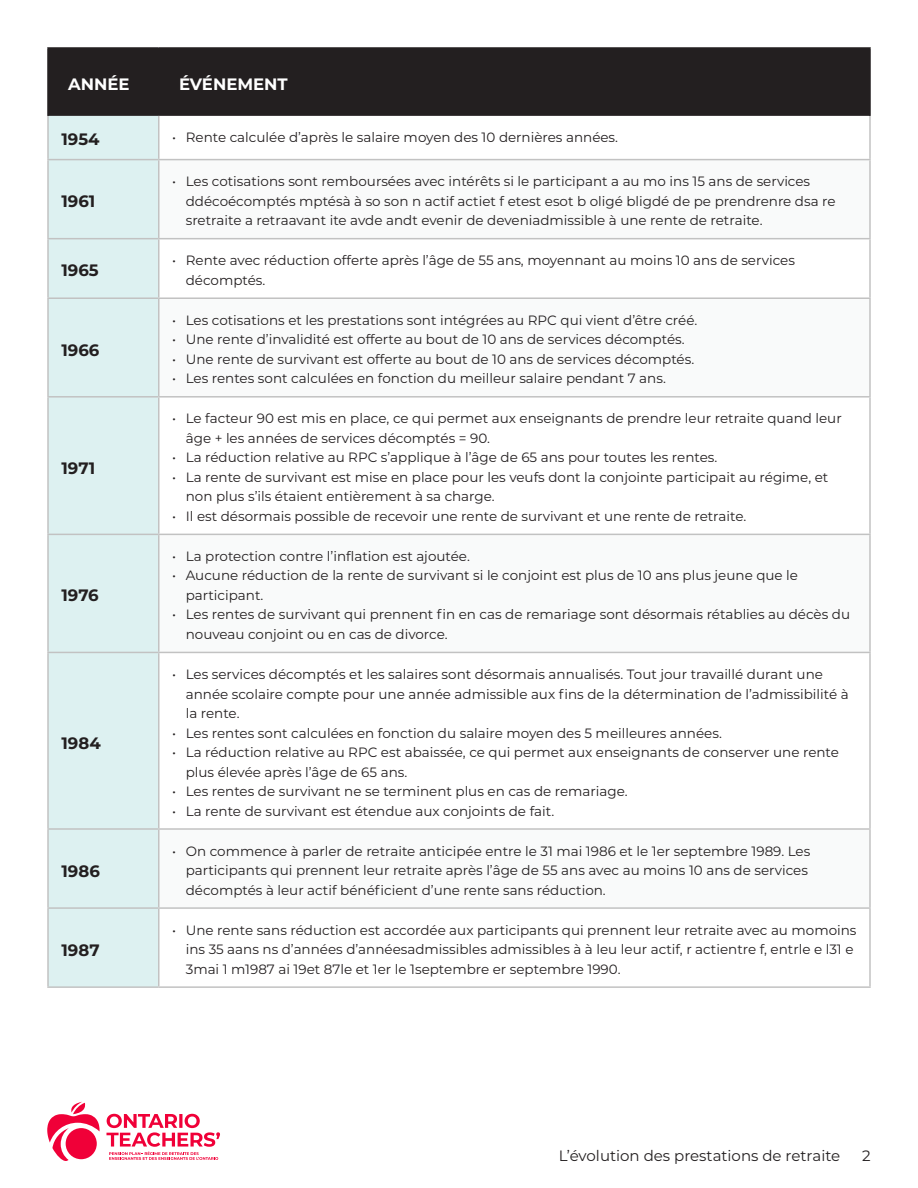
<style>
.page{position:relative;width:918px;height:1188px;background:#fff}
.page>*{position:absolute;margin:0;border:0;box-sizing:border-box;transform-origin:0 0}
.table_column_header{font:700 16.5px "Montserrat";color:#231f20}
.Table_header{font:700 16.5px "Montserrat";color:#fff}
.t1{font:15px "Montserrat";color:#231f20}
.t2{font:13.5px/19.5px "Montserrat";color:#231f20}
</style>
<div class="page">
<svg style="left:47px;top:1102px;width:53px;height:59px"></svg>
<div style="left:66px;top:1128px;width:31px;height:31px;background:#f00038;border-radius:50%"></div>
<svg style="left:106px;top:1114px;width:114px;height:46px"></svg>
<div style="left:49px;top:49px;width:820px;height:67px;background:#231f20"></div>
<div style="left:49px;top:116px;width:109px;height:870px;background:#ddf1f1"></div>
<svg style="left:160px;top:160px;width:709px;height:494px"></svg>
<hr style="left:47px;top:116px;width:2px;height:43px;background:#c2c2c2">
<hr style="left:158px;top:116px;width:2px;height:43px;background:#c2c2c2">
<hr style="left:869px;top:116px;width:2px;height:43px;background:#c2c2c2">
<hr style="left:47px;top:159px;width:112px;height:1px;background:#c2c2c2">
<hr style="left:47px;top:160px;width:2px;height:78px;background:#c2c2c2">
<hr style="left:159px;top:159px;width:712px;height:1px;background:#c2c2c2">
<hr style="left:158px;top:160px;width:2px;height:78px;background:#c2c2c2">
<hr style="left:869px;top:160px;width:2px;height:78px;background:#c2c2c2">
<hr style="left:47px;top:238px;width:112px;height:1px;background:#c2c2c2">
<hr style="left:47px;top:239px;width:2px;height:58px;background:#c2c2c2">
<hr style="left:159px;top:238px;width:712px;height:1px;background:#c2c2c2">
<hr style="left:158px;top:239px;width:2px;height:58px;background:#c2c2c2">
<hr style="left:869px;top:239px;width:2px;height:58px;background:#c2c2c2">
<hr style="left:47px;top:297px;width:112px;height:2px;background:#c2c2c2">
<hr style="left:47px;top:299px;width:2px;height:97px;background:#c2c2c2">
<hr style="left:159px;top:297px;width:712px;height:2px;background:#c2c2c2">
<hr style="left:158px;top:299px;width:2px;height:97px;background:#c2c2c2">
<hr style="left:869px;top:299px;width:2px;height:97px;background:#c2c2c2">
<hr style="left:47px;top:396px;width:112px;height:2px;background:#c2c2c2">
<hr style="left:47px;top:398px;width:2px;height:136px;background:#c2c2c2">
<hr style="left:159px;top:396px;width:712px;height:2px;background:#c2c2c2">
<hr style="left:158px;top:398px;width:2px;height:136px;background:#c2c2c2">
<hr style="left:869px;top:398px;width:2px;height:136px;background:#c2c2c2">
<hr style="left:47px;top:534px;width:112px;height:1px;background:#c2c2c2">
<hr style="left:47px;top:535px;width:2px;height:117px;background:#c2c2c2">
<hr style="left:159px;top:534px;width:712px;height:1px;background:#c2c2c2">
<hr style="left:158px;top:535px;width:2px;height:117px;background:#c2c2c2">
<hr style="left:869px;top:535px;width:2px;height:117px;background:#c2c2c2">
<hr style="left:47px;top:652px;width:112px;height:1px;background:#c2c2c2">
<hr style="left:47px;top:653px;width:2px;height:175px;background:#c2c2c2">
<hr style="left:159px;top:652px;width:712px;height:1px;background:#c2c2c2">
<hr style="left:158px;top:653px;width:2px;height:175px;background:#c2c2c2">
<hr style="left:869px;top:653px;width:2px;height:175px;background:#c2c2c2">
<hr style="left:47px;top:828px;width:112px;height:2px;background:#c2c2c2">
<hr style="left:47px;top:830px;width:2px;height:77px;background:#c2c2c2">
<hr style="left:159px;top:828px;width:712px;height:2px;background:#c2c2c2">
<hr style="left:158px;top:830px;width:2px;height:77px;background:#c2c2c2">
<hr style="left:869px;top:830px;width:2px;height:77px;background:#c2c2c2">
<hr style="left:47px;top:907px;width:112px;height:2px;background:#c2c2c2">
<hr style="left:47px;top:909px;width:2px;height:77px;background:#c2c2c2">
<hr style="left:159px;top:907px;width:712px;height:2px;background:#c2c2c2">
<hr style="left:158px;top:909px;width:2px;height:77px;background:#c2c2c2">
<hr style="left:869px;top:909px;width:2px;height:77px;background:#c2c2c2">
<hr style="left:47px;top:986px;width:112px;height:2px;background:#c2c2c2">
<hr style="left:159px;top:986px;width:712px;height:2px;background:#c2c2c2">
<hr style="left:47px;top:47px;width:112px;height:2px;background:#231f20">
<hr style="left:47px;top:49px;width:2px;height:67px;background:#231f20">
<hr style="left:159px;top:47px;width:712px;height:2px;background:#231f20">
<hr style="left:869px;top:49px;width:2px;height:67px;background:#231f20">
<p class="Table_header" style="left:68px;top:72px;width:63px">ANNÉE</p>
<p class="Table_header" style="left:179px;top:72px;width:110px">ÉVÉNEMENT</p>
<p class="table_column_header" style="left:62px;top:128px;width:40px">1954</p>
<p class="t2" style="left:172px;top:127px;width:447px">• Rente calculée d’après le salaire moyen des 10 dernières années.</p>
<p class="table_column_header" style="left:62px;top:189px;width:35px">1961</p>
<p class="t2" style="left:186px;top:171px;width:651px;text-indent:-14px">• Les cotisations sont remboursées avec intérêts si le participant a au mo ins 15 ans de services ddécoécomptés mptésà à so son n actif actiet f etest esot b oligé bligdé de pe prendrenre dsa re sretraite a retraavant ite avde andt evenir de deveniadmissible à une rente de retraite.</p>
<p class="table_column_header" style="left:62px;top:259px;width:39px">1965</p>
<p class="t2" style="left:186px;top:250px;width:611px;text-indent:-14px">• Rente avec réduction offerte après l’âge de 55 ans, moyennant au moins 10 ans de services décomptés.</p>
<p class="table_column_header" style="left:62px;top:338px;width:39px">1966</p>
<p class="table_column_header" style="left:62px;top:456px;width:35px">1971</p>
<p class="table_column_header" style="left:62px;top:584px;width:39px">1976</p>
<p class="table_column_header" style="left:62px;top:731px;width:41px">1984</p>
<p class="table_column_header" style="left:62px;top:859px;width:40px">1986</p>
<p class="table_column_header" style="left:62px;top:938px;width:40px">1987</p>
<p class="t2" style="left:172px;top:310px;width:527px">• Les cotisations et les prestations sont intégrées au RPC qui vient d’être créé.</p>
<p class="t2" style="left:172px;top:329px;width:514px">• Une rente d’invalidité est offerte au bout de 10 ans de services décomptés.</p>
<p class="t2" style="left:172px;top:349px;width:524px">• Une rente de survivant est offerte au bout de 10 ans de services décomptés.</p>
<p class="t2" style="left:172px;top:368px;width:495px">• Les rentes sont calculées en fonction du meilleur salaire pendant 7 ans.</p>
<p class="t2" style="left:186px;top:408px;width:658px;text-indent:-14px">• Le facteur 90 est mis en place, ce qui permet aux enseignants de prendre leur retraite quand leur âge + les années de services décomptés = 90.</p>
<p class="t2" style="left:172px;top:447px;width:547px">• La réduction relative au RPC s’applique à l’âge de 65 ans pour toutes les rentes.</p>
<p class="t2" style="left:186px;top:467px;width:644px;text-indent:-14px">• La rente de survivant est mise en place pour les veufs dont la conjointe participait au régime, et non plus s’ils étaient entièrement à sa charge.</p>
<p class="t2" style="left:172px;top:506px;width:576px">• Il est désormais possible de recevoir une rente de survivant et une rente de retraite.</p>
<p class="t2" style="left:172px;top:546px;width:299px">• La protection contre l’inflation est ajoutée.</p>
<p class="t2" style="left:186px;top:565px;width:614px;text-indent:-14px">• Aucune réduction de la rente de survivant si le conjoint est plus de 10 ans plus jeune que le participant.</p>
<p class="t2" style="left:186px;top:604px;width:666px;text-indent:-14px">• Les rentes de survivant qui prennent fin en cas de remariage sont désormais rétablies au décès du nouveau conjoint ou en cas de divorce.</p>
<p class="t2" style="left:186px;top:664px;width:664px;text-indent:-14px">• Les services décomptés et les salaires sont désormais annualisés. Tout jour travaillé durant une année scolaire compte pour une année admissible aux fins de la détermination de l’admissibilité à la rente.</p>
<p class="t2" style="left:172px;top:722px;width:551px">• Les rentes sont calculées en fonction du salaire moyen des 5 meilleures années.</p>
<p class="t2" style="left:186px;top:742px;width:655px;text-indent:-14px">• La réduction relative au RPC est abaissée, ce qui permet aux enseignants de conserver une rente plus élevée après l’âge de 65 ans.</p>
<p class="t2" style="left:172px;top:781px;width:457px">• Les rentes de survivant ne se terminent plus en cas de remariage.</p>
<p class="t2" style="left:172px;top:800px;width:383px">• La rente de survivant est étendue aux conjoints de fait.</p>
<p class="t2" style="left:186px;top:841px;width:626px;text-indent:-14px">• On commence à parler de retraite anticipée entre le 31 mai 1986 et le 1er septembre 1989. Les participants qui prennent leur retraite après l’âge de 55 ans avec au moins 10 ans de services décomptés à leur actif bénéficient d’une rente sans réduction.</p>
<p class="t2" style="left:186px;top:920px;width:672px;text-indent:-14px">• Une rente sans réduction est accordée aux participants qui prennent leur retraite avec au momoins ins 35 aans ns d’années d’annéesadmissibles admissibles à à leu leur actif, r actientre f, entrle e l31 e<br>3mai 1 m1987 ai 19et 87le et 1er le 1septembre er septembre 1990.</p>
<p class="t1" style="left:559px;top:1145px;width:283px">L’évolution des prestations de retraite</p>
<p class="t1" style="left:862px;top:1145px;width:10px">2</p>
</div>
